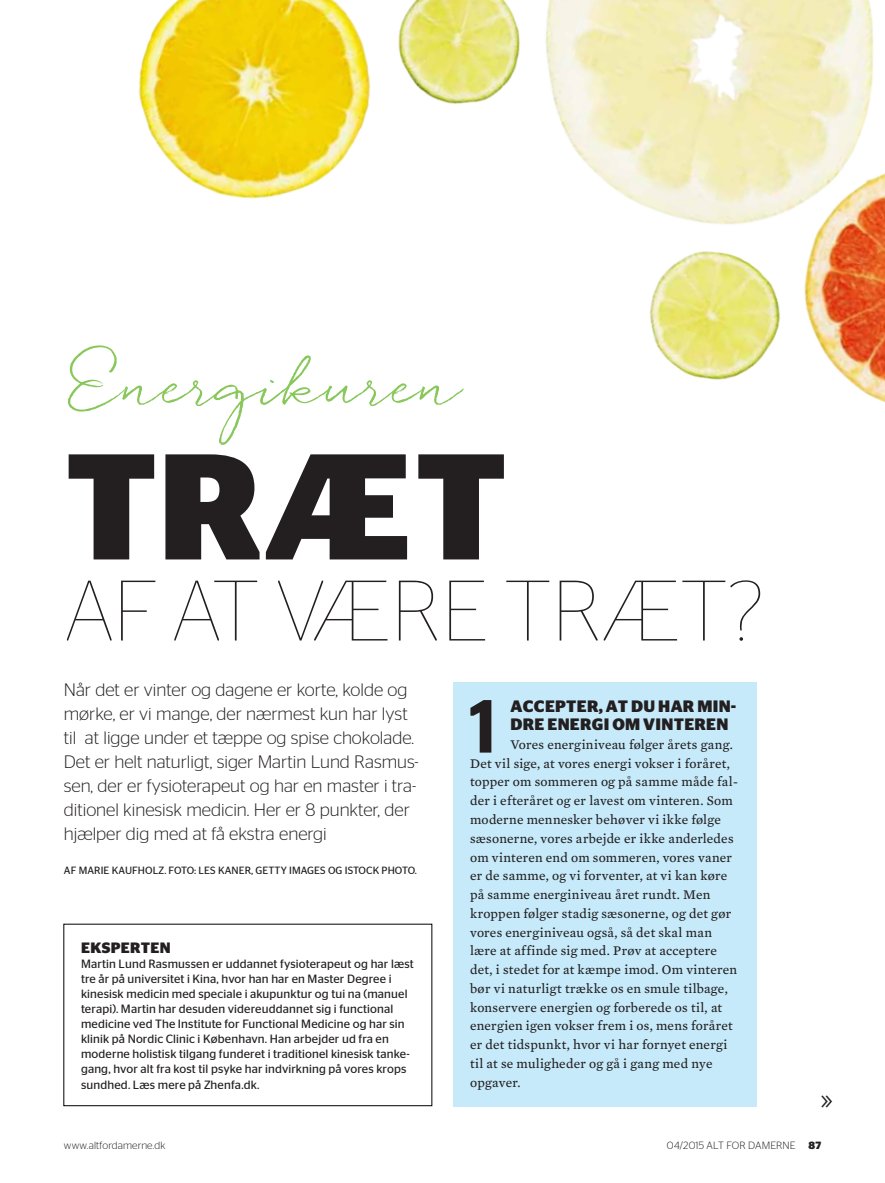
<style>
.page{position:relative;width:885px;height:1183px;background:#fff}
.page>*{position:absolute;margin:0;border:0;box-sizing:border-box;transform-origin:0 0}
.t1{font:700 150px "Stag Sans";color:#231f20}
.t2{font:100 85.5px "Stag Sans";letter-spacing:-.005em;color:#231f20}
.t3{font:500 75px "Stag Sans";color:#231f20}
.t4{font:58.5px "Quickpen";color:#88c75a}
.t5{font:300 36px "Futura Std";color:#231f20}
.t6{font:300 18px/24px "Stag Sans";color:#231f20}
.t7{font:700 16.5px/18px "Stag Sans";letter-spacing:.02em;color:#231f20}
.t8{font:700 15px "Stag Sans";letter-spacing:.02em;color:#231f20}
.t9{font:13.5px/18.8px "Mercury Text G3";letter-spacing:.015em;color:#231f20}
.t10{font:12px/15px "Stag Sans";letter-spacing:.01em;color:#231f20}
.t11{font:10.5px "Stag Sans";letter-spacing:.01em;color:#231f20}
.t12{font:300 10.5px "Stag Sans";letter-spacing:.01em;color:#231f20}
.s1{font-weight:700}
</style>
<div class="page">
<img style="left:138px;top:0;width:746px;height:402px">
<div style="left:453px;top:681px;width:303px;height:425px;background:#c6eafa"></div>
<h3 class="t4" style="left:72px;top:351px;width:392px">Energikuren</h3>
<h1 class="t1" style="left:64px;top:420px;width:436px">TRÆT</h1>
<h2 class="t2" style="left:64px;top:563px;width:701px">AF AT VÆRE TRÆT?</h2>
<p class="t6" style="left:64px;top:677px;width:356px">Når det er vinter og dagene er korte, kolde og mørke, er vi mange, der nærmest kun har lyst til at ligge under et tæppe og spise chokolade.<br>Det er helt naturligt, siger Martin Lund Rasmus&shy;sen, der er fysioterapeut og har en master i tra&shy;ditionel kinesisk medicin. Her er 8 punkter, der hjælper dig med at få ekstra energi</p>
<p class="t11" style="left:64px;top:864px;width:232px">Af Marie Kaufholz. foto: Les kaner, Getty Imag</p>
<p class="t11" style="left:314px;top:864px;width:104px">es og istock photo.</p>
<p class="t8" style="left:81px;top:939px;width:91px">EKSPERTEN</p>
<p class="t10" style="left:81px;top:956px;width:334px">Martin Lund Rasmussen er uddannet fysioterapeut og har læst tre år på universitet i Kina, hvor han har en Master Degree i kinesisk medicin med speciale i akupunktur og tui na (manuel terapi). Martin har desuden videreuddannet sig i functional medicine ved The I nstitute for Functional Medicine og har sin klinik på Nordic Clinic i København. Han arbejder ud fra en moderne holistisk tilgang funderet i traditionel kinesisk tanke&shy;gang, hvor alt fra kost til psyke har indvirkning på vores krops sundhed. Læs mere på Zhenfa.dk.</p>
<h3 class="t3" style="left:469px;top:683px;width:30px">1</h3>
<p class="t7" style="left:510px;top:697px;width:227px">ACCEPTER, AT DU HAR MIN-<br>DRE ENERGI OM VINTEREN</p>
<p class="t9" style="left:470px;top:734px;width:269px;text-indent:40px">Vores energiniveau følger årets gang.<br>Det vil sige, at vores energi vokser i foråret, topper om sommeren og på samme måde fal&shy;der i efteråret og er lavest om vinteren. Som moderne mennesker behøver vi ikke følge sæsonerne, vores arbejde er ikke anderledes om vinteren end om sommeren, vores vaner er de samme, og vi forventer, at vi kan køre på samme energiniveau året rundt. Men kroppen følger stadig sæsonerne, og det gør vores energiniveau også, så det skal man lære at affinde sig med. Prøv at acceptere det, i stedet for at kæmpe imod. Om vinteren bør vi naturligt trække os en smule tilbage, konservere energien og forberede os til, at energien igen vokser frem i os, mens foråret er det tidspunkt, hvor vi har fornyet energi til at se muligheder og gå i gang med nye opgaver.</p>
<h3 class="t5" style="left:819px;top:1077px;width:16px">»</h3>
<p class="t12" style="left:64px;top:1138px;width:103px">www.altfordamerne.dk</p>
<p class="t12" style="left:667px;top:1138px;width:156px">04/2015 ALT FOR DAMERNE <span class="s1">87</span></p>
</div>
